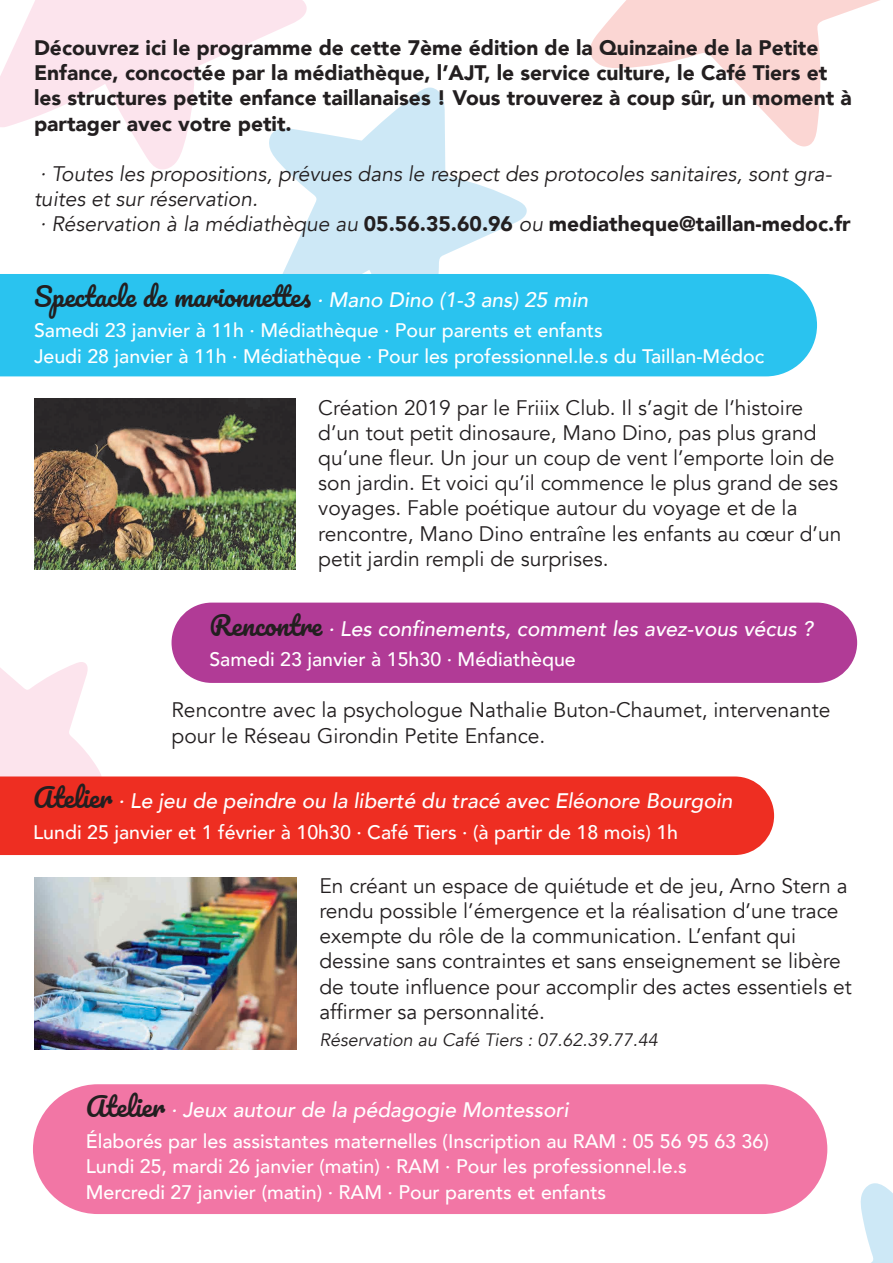
<style>
.page{position:relative;width:893px;height:1263px;background:#fff}
.page>*{position:absolute;margin:0;border:0;box-sizing:border-box;transform-origin:0 0}
.t1{font:26.1px "Pacifico";color:#231f20}
.t2{font:21px/25.2px "Avenir";color:#231f20}
.t3{font:900 21px/25.2px "Avenir";color:#231f20}
.t4{font:italic 500 21px "Avenir";color:#fff}
.t5{font:italic 21px/25.2px "Avenir";color:#231f20}
.t6{font:500 19.65px "Avenir";color:#fff}
.t7{font:italic 18px "Avenir";color:#231f20}
.s1{font-weight:400;font-style:italic}
.s2{font-family:"Avenir";font-weight:500;font-style:italic;font-size:21px;color:#fff}
.s3{font-family:"Pacifico";font-weight:400;font-style:normal;font-size:26.1px;color:#231f20}
</style>
<div class="page">
<svg style="left:0;top:0;width:307px;height:169px;fill:#fce4ed"></svg>
<svg style="left:268px;top:88px;width:259px;height:186px;fill:#cde8f6"></svg>
<svg style="left:590px;top:0;width:290px;height:146px"></svg>
<svg style="left:788px;top:1183px;width:105px;height:80px"></svg>
<svg style="left:0;top:662px;width:101px;height:114px"></svg>
<div style="left:0;top:274px;width:817px;height:102px;background:#2ac3ef"></div>
<div style="left:33px;top:1084px;width:794px;height:130px;background:#f276a5;border-radius:65px"></div>
<div style="left:172px;top:603px;width:685px;height:80px;background:#b13b96;border-radius:40px"></div>
<div style="left:0;top:776px;width:774px;height:79px;background:#ee2e22"></div>
<img style="left:34px;top:878px;width:263px;height:172px">
<img style="left:34px;top:399px;width:262px;height:170px">
<p class="t3" style="left:34px;top:35px;width:819px">Découvrez ici le programme de cette 7ème édition de la Quinzaine de la Petite Enfance, concoctée par la médiathèque, l’AJT, le service culture, le Café Tiers et les structures petite enfance taillanaises ! Vous trouverez à coup sûr, un moment à partager avec votre petit.</p>
<p class="t5" style="left:34px;top:162px;width:799px">· Toutes les propositions, prévues dans le respect des protocoles sanitaires, sont gra&shy;tuites et sur réservation.</p>
<p class="t3" style="left:40px;top:211px;width:812px"><span class="s1">· Réservation à la médiathèque au</span> 05.56.35.60.96 <span class="s1">ou</span> mediatheque@taillan-medoc.fr</p>
<p class="t1" style="left:34px;top:283px;width:556px">Spectacle de marionnettes <span class="s2">· Mano Dino (1-3 ans) 25 min</span></p>
<p class="t6" style="left:34px;top:314px;width:570px">Samedi 23 janvier à 11h · Médiathèque · Pour parents et enfants</p>
<p class="t6" style="left:34px;top:339px;width:732px">Jeudi 28 janvier à 11h · Médiathèque · Pour les professionnel.le.s du Taillan-Médoc</p>
<p class="t2" style="left:318px;top:395px;width:525px">Création 2019 par le Friiix Club. Il s’agit de l’histoire d’un tout petit dinosaure, Mano Dino, pas plus grand qu’une fleur. Un jour un coup de vent l’emporte loin de son jardin. Et voici qu’il commence le plus grand de ses voyages. Fable poétique autour du voyage et de la rencontre, Mano Dino entraîne les enfants au cœur d’un petit jardin rempli de surprises.</p>
<p class="t4" style="left:209px;top:616px;width:605px"><span class="s3">Rencontre</span> · Les confinements, comment les avez-vous vécus ?</p>
<p class="t6" style="left:209px;top:642px;width:368px">Samedi 23 janvier à 15h30 · Médiathèque</p>
<p class="t2" style="left:172px;top:698px;width:660px">Rencontre avec la psychologue Nathalie Buton-Chaumet, intervenante pour le Réseau Girondin Petite Enfance.</p>
<p class="t4" style="left:33px;top:788px;width:701px"><span class="s3">Atelier</span> · Le jeu de peindre ou la liberté du tracé avec Eléonore Bourgoin</p>
<p class="t6" style="left:33px;top:815px;width:646px">Lundi 25 janvier et 1 février à 10h30 · Café Tiers · (à partir de 18 mois) 1h</p>
<p class="t2" style="left:319px;top:873px;width:534px">En créant un espace de quiétude et de jeu, Arno Stern a rendu possible l’émergence et la réalisation d’une trace exempte du rôle de la communication. L’enfant qui dessine sans contraintes et sans enseignement se libère de toute influence pour accomplir des actes essentiels et affirmer sa personnalité.</p>
<p class="t7" style="left:319px;top:1029px;width:340px">Réservation au Café Tiers : 07.62.39.77.44</p>
<p class="t4" style="left:86px;top:1097px;width:484px"><span class="s3">Atelier</span> · Jeux autour de la pédagogie Montessori</p>
<p class="t6" style="left:86px;top:1124px;width:684px">Élaborés par les assistantes maternelles (Inscription au RAM : 05 56 95 63 36)</p>
<p class="t6" style="left:86px;top:1149px;width:603px">Lundi 25, mardi 26 janvier (matin) · RAM · Pour les professionnel.le.s</p>
<p class="t6" style="left:86px;top:1175px;width:522px">Mercredi 27 janvier (matin) · RAM · Pour parents et enfants</p>
</div>
